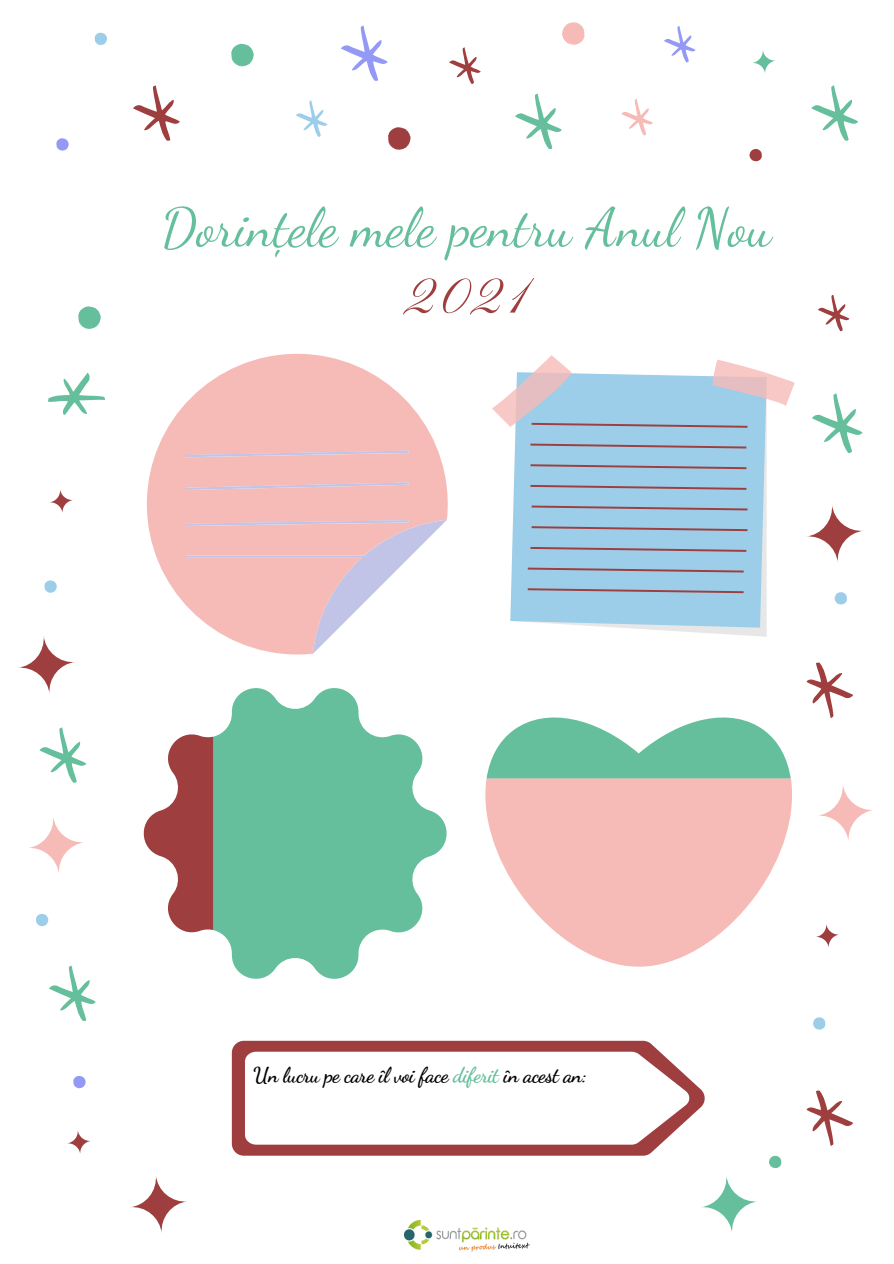
<style>
.page{position:relative;width:894px;height:1264px;background:#fff}
.page>*{position:absolute;margin:0;border:0;box-sizing:border-box;transform-origin:0 0}
.t1{font:54px "Dancing Script";color:#65bf9c}
.t2{font:50.4px "Pinyon Script";color:#9f3e3e}
.t3{font:700 21px "Dancing Script";letter-spacing:-.02em;color:#000}
.s1{color:#65bf9c}
</style>
<div class="page">
<svg style="left:49px;top:965px;width:47px;height:56px"></svg>
<svg style="left:36px;top:914px;width:12px;height:12px"></svg>
<svg style="left:73px;top:1076px;width:13px;height:12px"></svg>
<svg style="left:67px;top:1131px;width:23px;height:23px"></svg>
<svg style="left:806px;top:1090px;width:48px;height:56px"></svg>
<svg style="left:769px;top:1155px;width:12px;height:12px"></svg>
<svg style="left:813px;top:1017px;width:12px;height:12px"></svg>
<svg style="left:816px;top:924px;width:23px;height:23px"></svg>
<svg style="left:133px;top:85px;width:47px;height:56px"></svg>
<svg style="left:231px;top:44px;width:23px;height:22px"></svg>
<svg style="left:56px;top:138px;width:13px;height:13px"></svg>
<svg style="left:95px;top:33px;width:12px;height:12px"></svg>
<svg style="left:562px;top:22px;width:22px;height:23px"></svg>
<svg style="left:749px;top:149px;width:12px;height:12px"></svg>
<svg style="left:753px;top:50px;width:22px;height:23px"></svg>
<svg style="left:296px;top:100px;width:32px;height:37px"></svg>
<svg style="left:621px;top:99px;width:32px;height:37px"></svg>
<svg style="left:341px;top:25px;width:47px;height:56px"></svg>
<svg style="left:388px;top:127px;width:22px;height:23px"></svg>
<svg style="left:449px;top:47px;width:32px;height:37px"></svg>
<svg style="left:515px;top:93px;width:47px;height:56px"></svg>
<svg style="left:664px;top:26px;width:32px;height:37px"></svg>
<svg style="left:147px;top:354px;width:300px;height:300px;fill:#f6bbb7"></svg>
<svg style="left:186px;top:450px;width:222px;height:7px;background:#e4c0c9"></svg>
<svg style="left:186px;top:482px;width:222px;height:8px;background:#e7bfc7"></svg>
<svg style="left:186px;top:520px;width:261px;height:133px"></svg>
<svg style="left:615px;top:627px;width:151px;height:10px"></svg>
<div style="left:510px;top:428px;width:256px;height:199px;background:#9ccee9"></div>
<svg style="left:492px;top:355px;width:302px;height:73px"></svg>
<svg style="left:530px;top:443px;width:216px;height:5px"></svg>
<svg style="left:530px;top:464px;width:216px;height:5px"></svg>
<svg style="left:530px;top:485px;width:216px;height:5px"></svg>
<svg style="left:531px;top:505px;width:216px;height:5px"></svg>
<svg style="left:531px;top:526px;width:216px;height:5px"></svg>
<svg style="left:530px;top:547px;width:216px;height:5px"></svg>
<svg style="left:527px;top:567px;width:216px;height:5px"></svg>
<svg style="left:527px;top:588px;width:216px;height:5px"></svg>
<svg style="left:213px;top:688px;width:233px;height:290px;fill:#65bf9c"></svg>
<svg style="left:143px;top:734px;width:70px;height:199px"></svg>
<svg style="left:485px;top:784px;width:298px;height:182px;fill:#f6bbb7"></svg>
<svg style="left:232px;top:1040px;width:472px;height:115px;fill:#9f3e3e"></svg>
<svg style="left:245px;top:1051px;width:445px;height:93px"></svg>
<svg style="left:811px;top:85px;width:47px;height:56px"></svg>
<svg style="left:130px;top:1176px;width:57px;height:57px"></svg>
<svg style="left:29px;top:818px;width:54px;height:55px"></svg>
<svg style="left:18px;top:636px;width:57px;height:57px"></svg>
<svg style="left:39px;top:727px;width:47px;height:56px"></svg>
<svg style="left:44px;top:580px;width:13px;height:13px"></svg>
<svg style="left:486px;top:662px;width:387px;height:182px"></svg>
<svg style="left:834px;top:592px;width:12px;height:12px"></svg>
<svg style="left:807px;top:505px;width:56px;height:57px"></svg>
<svg style="left:50px;top:490px;width:23px;height:23px"></svg>
<svg style="left:48px;top:372px;width:57px;height:43px"></svg>
<svg style="left:812px;top:393px;width:51px;height:60px"></svg>
<svg style="left:701px;top:1176px;width:56px;height:57px"></svg>
<svg style="left:818px;top:294px;width:32px;height:38px"></svg>
<svg style="left:78px;top:306px;width:23px;height:23px"></svg>
<img style="left:404px;top:1220px;width:125px;height:32px">
<p class="t1" style="left:161px;top:196px;width:611px">Dorințele mele pentru Anul Nou</p>
<p class="t2" style="left:403px;top:269px;width:128px">2021</p>
<p class="t3" style="left:253px;top:1062px;width:335px">Un lucru pe care îl voi face <span class="s1">diferit</span> în acest an:</p>
</div>
